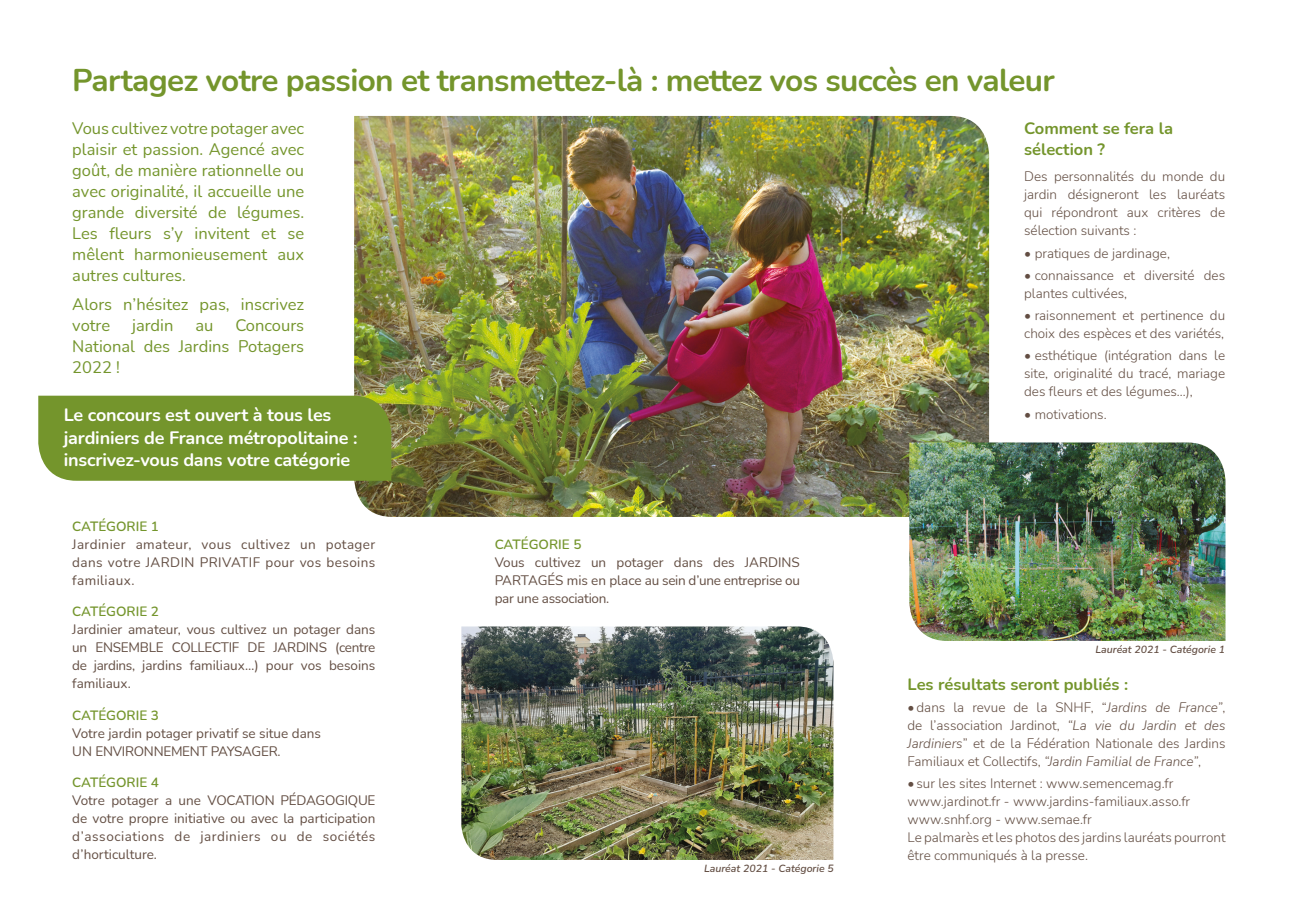
<style>
.page{position:relative;width:1289px;height:919px;background:#fff}
.page>*{position:absolute;margin:0;border:0;box-sizing:border-box;transform-origin:0 0}
.t1{font:700 31.5px "Nunito";letter-spacing:-.02em;color:#74952c}
.t2{font:700 18px/22.5px "Nunito";letter-spacing:-.01em;color:#fff}
.t3{font:16.5px/21px "Nunito";color:#74952c;text-align:justify}
.t4{font:700 16.5px/21px "Nunito";color:#74952c}
.t5{font:300 13.5px/18px "Nunito";color:#634e43;text-align:justify}
.t6{font:13.5px/18px "Nunito";color:#634e43;text-align:justify}
.t7{font:600 13.5px "Nunito";color:#74952c}
.t8{font:italic 600 10.5px "Nunito";color:#634e43}
.s1{font-style:italic}
</style>
<div class="page">
<img style="left:354px;top:116px;width:635px;height:401px">
<img style="left:461px;top:626px;width:372px;height:233px">
<div style="left:38px;top:395px;width:353px;height:85px;background:#74952c"></div>
<img style="left:909px;top:442px;width:316px;height:199px">
<h1 class="t1" style="left:72px;top:58px;width:984px">Partagez votre passion et transmettez-là : mettez vos succès en valeur</h1>
<p class="t4" style="left:1024px;top:117px;width:150px">Comment se fera la sélection ?</p>
<p class="t5" style="left:1024px;top:167px;width:202px">Des personnalités du monde du jardin désigneront les lauréats qui répondront aux critères de sélection suivants :</p>
<p class="t5" style="left:1024px;top:243px;width:147px">• pratiques de jardinage,</p>
<p class="t5" style="left:1024px;top:265px;width:202px">• connaissance et diversité des plantes cultivées,</p>
<p class="t5" style="left:1024px;top:306px;width:202px">• raisonnement et pertinence du choix des espèces et des variétés,</p>
<p class="t5" style="left:1024px;top:346px;width:202px">• esthétique (intégration dans le site, originalité du tracé, mariage des fleurs et des légumes...),</p>
<p class="t5" style="left:1024px;top:404px;width:84px">• motivations.</p>
<p class="t3" style="left:72px;top:117px;width:233px">Vous cultivez votre potager avec plaisir et passion. Agencé avec goût, de manière rationnelle ou avec originalité, il accueille une grande diversité de légumes.<br>Les fleurs s’y invitent et se mêlent harmonieusement aux autres cultures.</p>
<p class="t3" style="left:72px;top:293px;width:233px">Alors n’hésitez pas, inscrivez votre</p>
<p class="t3" style="left:72px;top:314px;width:233px;text-indent:163px">Concours National des Jardins Potagers 2022 !</p>
<h2 class="t2" style="left:64px;top:403px;width:295px">Le concours est ouvert à tous les jardiniers de France métropolitaine : inscrivez-vous dans votre catégorie</h2>
<p class="t3" style="left:132px;top:314px;width:43px">jardin</p>
<p class="t3" style="left:195px;top:314px;width:20px">au</p>
<p class="t7" style="left:72px;top:516px;width:88px">CATÉGORIE 1</p>
<p class="t6" style="left:72px;top:534px;width:304px">Jardinier amateur, vous cultivez un potager dans votre JARDIN PRIVATIF pour vos besoins familiaux.</p>
<p class="t7" style="left:72px;top:602px;width:88px">CATÉGORIE 2</p>
<p class="t6" style="left:72px;top:620px;width:304px">Jardinier amateur, vous cultivez un potager dans un ENSEMBLE COLLECTIF DE JARDINS (centre de jardins, jardins familiaux…) pour vos besoins familiaux.</p>
<p class="t7" style="left:72px;top:705px;width:88px">CATÉGORIE 3</p>
<p class="t6" style="left:72px;top:723px;width:250px">Votre jardin potager privatif se situe dans<br>UN ENVIRONNEMENT PAYSAGER.</p>
<p class="t7" style="left:72px;top:773px;width:88px">CATÉGORIE 4</p>
<p class="t6" style="left:72px;top:791px;width:304px">Votre potager a une VOCATION PÉDAGOGIQUE de votre propre initiative ou avec la participation d’associations de jardiniers ou de sociétés d’horticulture.</p>
<p class="t7" style="left:494px;top:534px;width:88px">CATÉGORIE 5</p>
<p class="t6" style="left:494px;top:552px;width:307px">Vous cultivez un potager dans des JARDINS PARTAGÉS mis en place au sein d’une entreprise ou par une association.</p>
<p class="t8" style="left:704px;top:861px;width:131px">Lauréat 2021 - Catégorie 5</p>
<p class="t8" style="left:1095px;top:642px;width:131px">Lauréat 2021 - Catégorie 1</p>
<p class="t4" style="left:907px;top:672px;width:222px">Les résultats seront publiés :</p>
<p class="t5" style="left:907px;top:697px;width:319px">•dans la revue de la SNHF, “<span class="s1">Jardins de France”</span>, de l’association Jardinot, <span class="s1">“La vie du Jardin et des Jardiniers</span>” et de la Fédération Nationale des Jardins Familiaux et Collectifs, <span class="s1">“Jardin Familial de France”</span>,</p>
<p class="t5" style="left:907px;top:774px;width:319px;text-align:left">• sur les sites Internet : www.semencemag.fr www.jardinot.fr - www.jardins-familiaux.asso.fr www.snhf.org - www.semae.fr<br>Le palmarès et les photos des jardins lauréats pourront être communiqués à la presse.</p>
</div>
